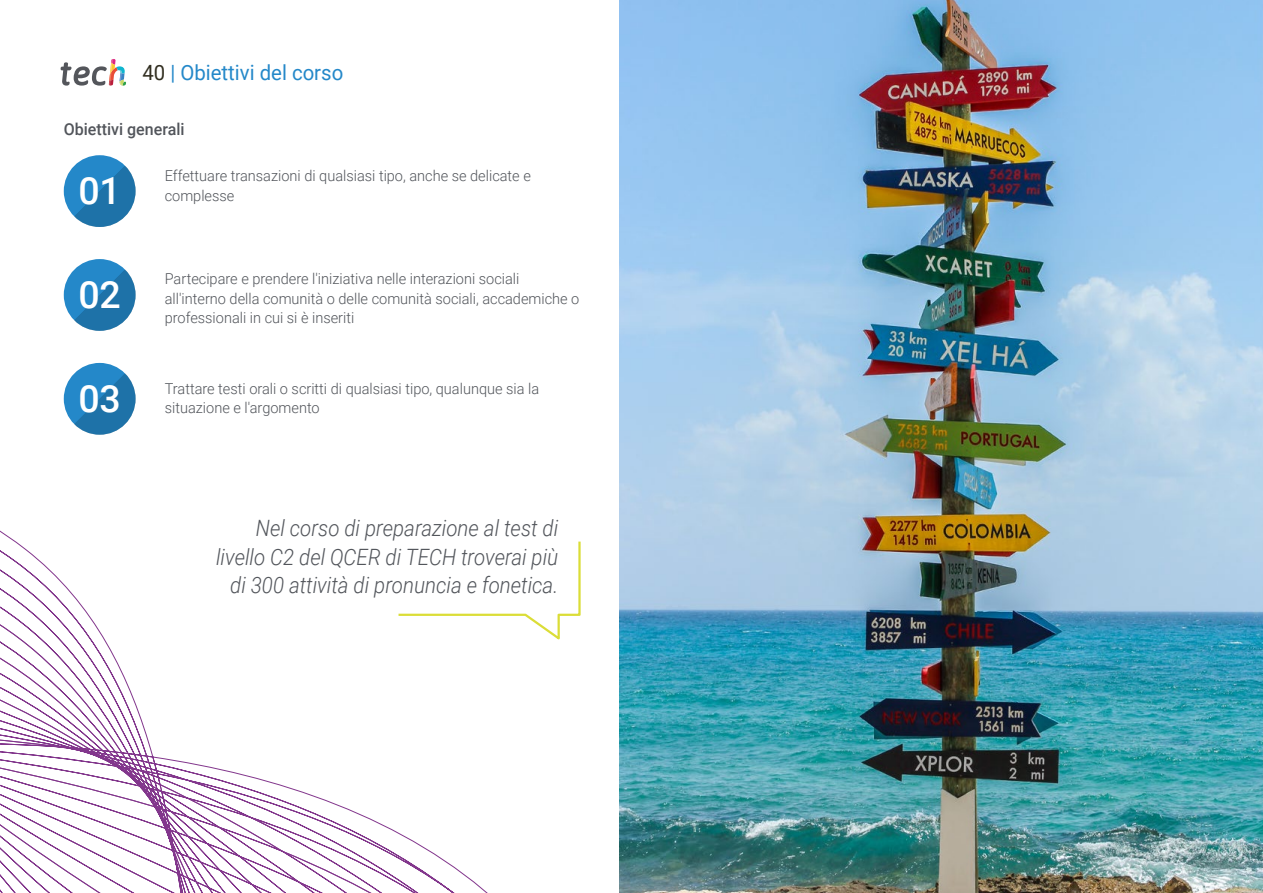
<style>
.page{position:relative;width:1263px;height:893px;background:#fff}
.page>*{position:absolute;margin:0;border:0;box-sizing:border-box;transform-origin:0 0}
.t1{font:500 37.5px "Roboto";color:#fff}
.t2{font:italic 300 22.5px/28.5px "Roboto";color:#52555b;text-align:right;scale:.91 1}
.t3{font:21px "Roboto";color:#2488c9}
.t4{font:500 16.5px "Roboto";color:#52555b}
.t5{font:300 15px/19.5px "Roboto";color:#52555b}
.s1{color:#312e20}
</style>
<div class="page">
<svg style="left:61px;top:59px;width:65px;height:27px"></svg>
<svg style="left:0;top:530px;width:488px;height:363px"></svg>
<div style="left:64px;top:155px;width:72px;height:72px;background:#2488c9;border-radius:50%"></div>
<div style="left:64px;top:259px;width:72px;height:72px;background:#2488c9;border-radius:50%"></div>
<div style="left:64px;top:363px;width:72px;height:72px;background:#2488c9;border-radius:50%"></div>
<svg style="left:74px;top:166px;width:62px;height:61px"></svg>
<svg style="left:74px;top:270px;width:62px;height:61px"></svg>
<svg style="left:74px;top:373px;width:62px;height:62px"></svg>
<svg style="left:396px;top:539px;width:185px;height:104px"></svg>
<img style="left:619px;top:0;width:644px;height:893px">
<h3 class="t3" style="left:142px;top:57px;width:202px"><span class="s1">40</span> | Obiettivi del corso</h3>
<p class="t4" style="left:64px;top:117px;width:122px">Obiettivi generali</p>
<h1 class="t1" style="left:78px;top:164px;width:44px">01</h1>
<p class="t5" style="left:165px;top:166px;width:368px">Effettuare transazioni di qualsiasi tipo, anche se delicate e complesse</p>
<h1 class="t1" style="left:78px;top:268px;width:44px">02</h1>
<h1 class="t1" style="left:78px;top:372px;width:44px">03</h1>
<p class="t5" style="left:165px;top:268px;width:416px">Partecipare e prendere l'iniziativa nelle interazioni sociali all'interno della comunità o delle comunità sociali, accademiche o professionali in cui si è inseriti</p>
<p class="t5" style="left:165px;top:378px;width:376px">Trattare testi orali o scritti di qualsiasi tipo, qualunque sia la situazione e l'argomento</p>
<h2 class="t2" style="left:216px;top:513px;width:377px">Nel corso di preparazione al test di livello C2 del QCER di TECH troverai più di 300 attività di pronuncia e fonetica.</h2>
</div>
